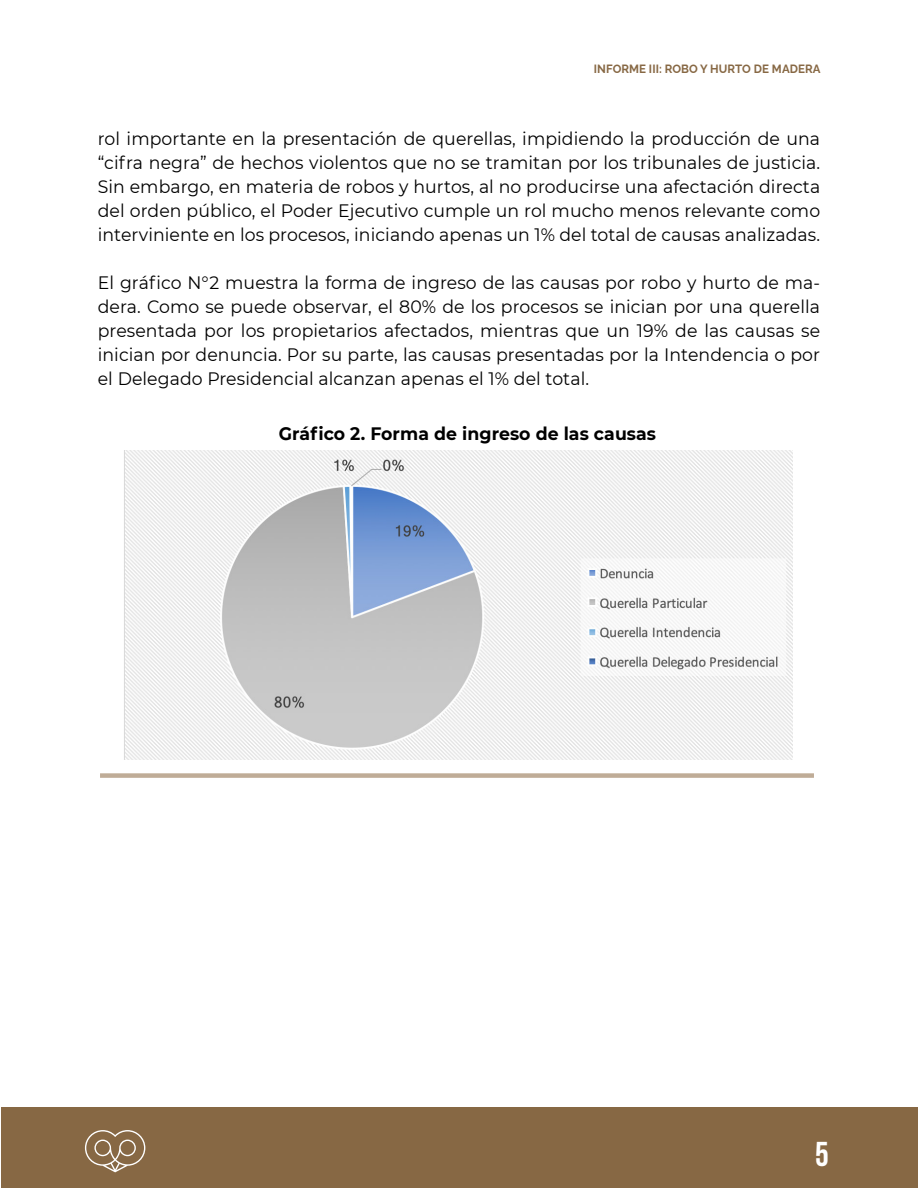
<style>
.page{position:relative;width:918px;height:1188px;background:#fff}
.page>*{position:absolute;margin:0;border:0;box-sizing:border-box;transform-origin:0 0}
.t1{font:700 34.5px "Bebas Neue";color:#fff}
.t2{font:18px/24px "Montserrat";letter-spacing:.005em;color:#000;text-align:justify;scale:.96 1}
.t3{font:700 18px "Montserrat";letter-spacing:.005em;color:#000;scale:.96 1}
.t4{font:700 12px "Raleway";letter-spacing:.005em;color:#876844;scale:.96 1}
</style>
<div class="page">
<div style="left:1px;top:1108px;width:917px;height:80px;background:#876844"></div>
<svg style="left:85px;top:1130px;width:60px;height:42px"></svg>
<img style="left:124px;top:450px;width:668px;height:310px">
<div style="left:100px;top:773px;width:714px;height:5px;background:#bfac97"></div>
<p class="t4" style="left:594px;top:59px;width:238px">INFORME III: ROBO Y HURTO DE MADERA</p>
<p class="t2" style="left:98px;top:126px;width:754px">rol importante en la presentación de querellas, impidiendo la producción de una “cifra negra” de hechos violentos que no se tramitan por los tribunales de justicia.<br>Sin embargo, en materia de robos y hurtos, al no producirse una afectación directa del orden público, el Poder Ejecutivo cumple un rol mucho menos relevante como interviniente en los procesos, iniciando apenas un 1% del total de causas analizadas.</p>
<p class="t2" style="left:98px;top:270px;width:754px">El gráfico N°2 muestra la forma de ingreso de las causas por robo y hurto de ma&shy;dera. Como se puede observar, el 80% de los procesos se inician por una querella presentada por los propietarios afectados, mientras que un 19% de las causas se inician por denuncia. Por su parte, las causas presentadas por la Intendencia o por el Delegado Presidencial alcanzan apenas el 1% del total.</p>
<p class="t3" style="left:279px;top:421px;width:395px">Gráfico 2. Forma de ingreso de las causas</p>
<h1 class="t1" style="left:815px;top:1135px;width:15px">5</h1>
</div>
